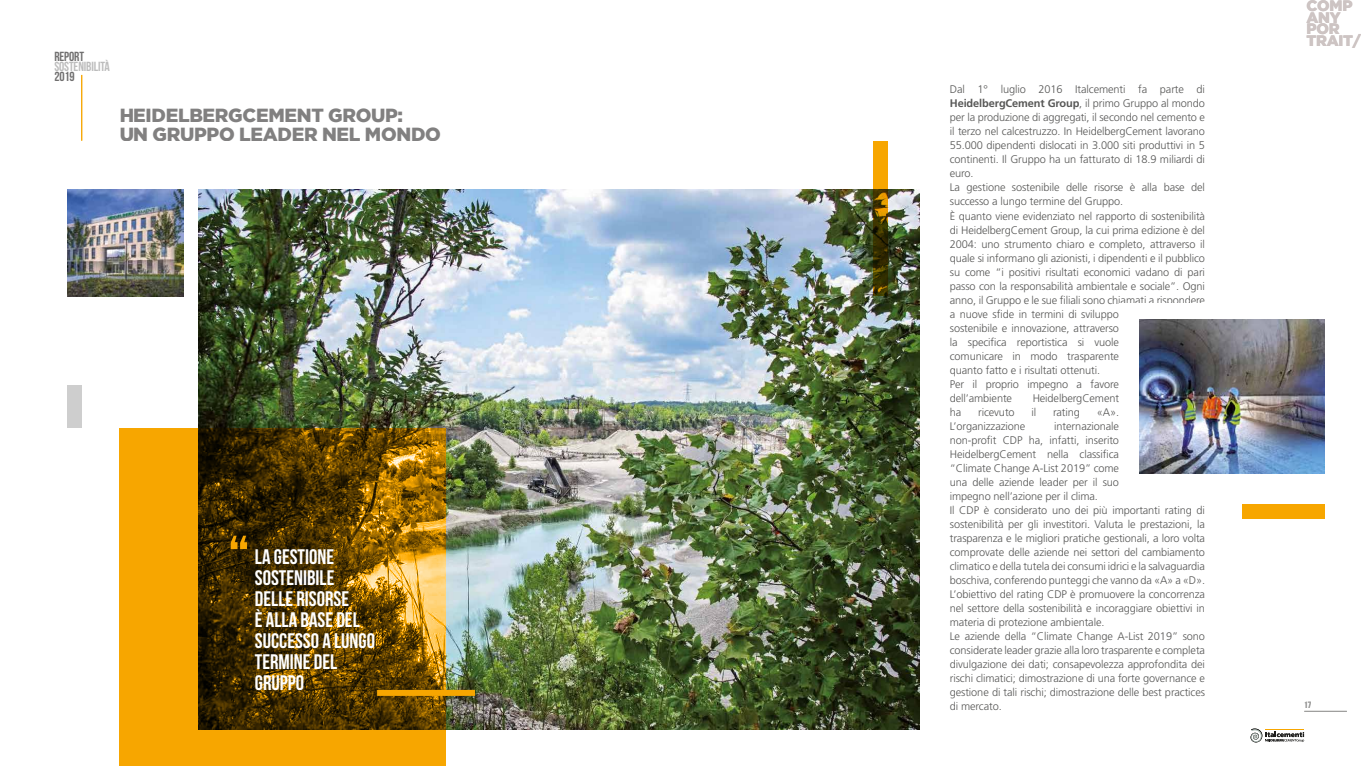
<style>
.page{position:relative;width:1361px;height:766px;background:#fff}
.page>*{position:absolute;margin:0;border:0;box-sizing:border-box;transform-origin:0 0}
.t1{font:64.9px "Bebas Neue";color:#f7a600}
.t2{font:21px/21px "Bebas Neue";color:#fff}
.t3{font:900 18.9px/18.9px "Gotham";letter-spacing:-.015em;color:#818080}
.t4{font:900 15.1px/11.7px "Gotham";letter-spacing:-.02em;color:#cdc4c3}
.t5{font:13.2px "Bebas Neue";letter-spacing:-.01em;color:#bcbcbc}
.t6{font:13.2px "Bebas Neue";letter-spacing:-.01em;color:#706f6f}
.t7{font:300 11px/14px "Frutiger LT Std";letter-spacing:-.01em;color:#575756}
.t8{font:9px "Bebas Neue";color:#9d9d9c}
.s1{font-weight:700}
</style>
<div class="page">
<div style="left:119px;top:428px;width:326px;height:337px;background:#f7a600"></div>
<img style="left:198px;top:189px;width:721px;height:540px">
<hr style="left:1304px;top:710px;width:42px;height:1px;background:#9d9d9c">
<hr style="left:81px;top:75px;width:1px;height:66px;background:#f7a600">
<svg style="left:873px;top:141px;width:14px;height:154px"></svg>
<div style="left:1242px;top:504px;width:83px;height:14px;background:#f7a600"></div>
<div style="left:67px;top:385px;width:14px;height:43px;background:#cecece"></div>
<img style="left:1139px;top:319px;width:186px;height:154px">
<img style="left:67px;top:189px;width:116px;height:107px">
<div style="left:377px;top:689px;width:98px;height:6px;background:#f7a600"></div>
<svg style="left:1250px;top:728px;width:54px;height:14px"></svg>
<p class="t6" style="left:54px;top:50px;width:31px">REPORT</p>
<p class="t5" style="left:54px;top:59px;width:57px">SOSTENIBILITÀ</p>
<p class="t6" style="left:54px;top:69px;width:22px">2019</p>
<h3 class="t3" style="left:119px;top:105px;width:323px">HEIDELBERGCEMENT GROUP:<br>UN GRUPPO LEADER NEL MONDO</h3>
<h1 class="t1" style="left:228px;top:523px;width:23px">“</h1>
<h2 class="t2" style="left:255px;top:545px;width:122px">LA GESTIONE<br>SOSTENIBILE<br>DELLE RISORSE<br>È ALLA BASE DEL<br>SUCCESSO A LUNGO<br>TERMINE DEL<br>GRUPPO</h2>
<p class="t7" style="left:950px;top:83px;width:257px">Dal 1° luglio 2016 Italcementi fa parte di <span class="s1">HeidelbergCement Group</span>, il primo Gruppo al mondo per la produzione di aggregati, il secondo nel cemento e il terzo nel calcestruzzo. In HeidelbergCement lavorano 55.000 dipendenti dislocati in 3.000 siti produttivi in 5 continenti. Il Gruppo ha un fatturato di 18.9 miliardi di euro.<br>La gestione sostenibile delle risorse è alla base del successo a lungo termine del Gruppo.<br>È quanto viene evidenziato nel rapporto di sostenibilità di HeidelbergCement Group, la cui prima edizione è del 2004: uno strumento chiaro e completo, attraverso il quale si informano gli azionisti, i dipendenti e il pubblico su come “i positivi risultati economici vadano di pari passo con la responsabilità ambientale e sociale”. Ogni anno, il Gruppo e le sue filiali sono chiamati a rispondere a nuove sfide in termini di sviluppo<br>sostenibile e innovazione, attraverso<br>la specifica reportistica si vuole<br>comunicare in modo trasparente<br>quanto fatto e i risultati ottenuti.<br>Per il proprio impegno a favore<br>dell’ambiente</p>
<p class="t7" style="left:1032px;top:391px;width:88px">HeidelbergCement</p>
<p class="t7" style="left:950px;top:405px;width:13px">ha</p>
<p class="t7" style="left:978px;top:405px;width:38px">ricevuto</p>
<p class="t7" style="left:1031px;top:405px;width:6px">il</p>
<p class="t7" style="left:1053px;top:405px;width:28px">rating</p>
<p class="t7" style="left:1096px;top:405px;width:24px">«A».</p>
<p class="t7" style="left:950px;top:419px;width:77px">L’organizzazione</p>
<p class="t7" style="left:950px;top:419px;width:257px;text-indent:104px">internazionale<br>non-profit CDP ha, infatti, inserito HeidelbergCement nella classifica<br>“Climate Change A-List 2019” come<br>una delle aziende leader per il suo<br>impegno nell’azione per il clima.<br>Il CDP è considerato uno dei più importanti rating di sostenibilità per gli investitori. Valuta le prestazioni, la trasparenza e le migliori pratiche gestionali, a loro volta comprovate delle aziende nei settori del cambiamento climatico e della tutela dei consumi idrici e la salvaguardia boschiva, conferendo punteggi che vanno da «A» a «D».<br>L’obiettivo del rating CDP è promuovere la concorrenza nel settore della sostenibilità e incoraggiare obiettivi in materia di protezione ambientale.<br>Le aziende della “Climate Change A-List 2019” sono considerate leader grazie alla loro trasparente e completa divulgazione dei dati; consapevolezza approfondita dei rischi climatici; dimostrazione di una forte governance e gestione di tali rischi; dimostrazione delle best practices di mercato.</p>
<h3 class="t4" style="left:1306px;top:-1px;width:56px">COMP<br>ANY<br>POR<br>TRAIT/</h3>
<p class="t8" style="left:1304px;top:699px;width:9px">17</p>
</div>
